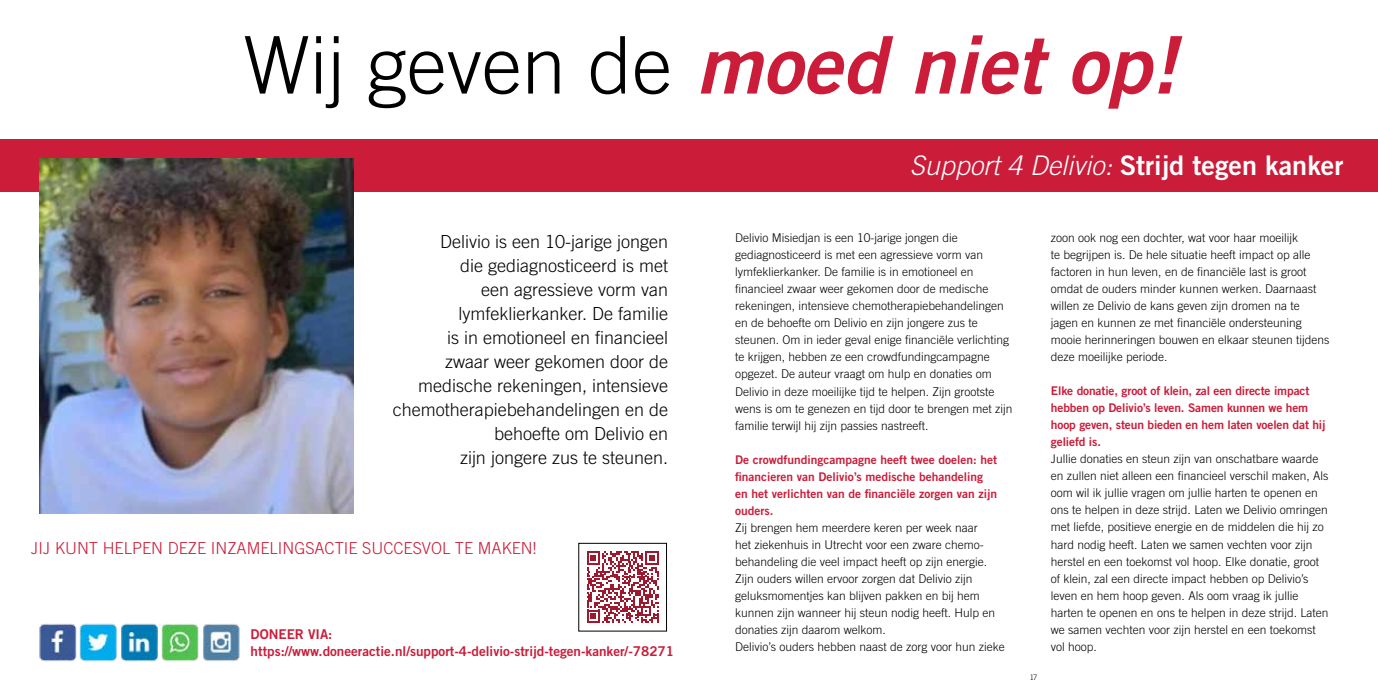
<style>
.page{position:relative;width:1378px;height:689px;background:#fff}
.page>*{position:absolute;margin:0;border:0;box-sizing:border-box;transform-origin:0 0}
.t1{font:79.5px "Trade Gothic LT Std Bd 2 Obl";color:#cb1c39}
.t2{font:27px "Trade Gothic LT Std Bd 2";color:#fff}
.t3{font:300 18px/24px "Trade Gothic LT Std";color:#000;text-align:right}
.t4{font:300 16.5px "Trade Gothic LT Std";color:#cb1c39}
.t5{font:13.5px/17px "Trade Gothic LT Std Bd 2";color:#cb1c39}
.t6{font:300 12px/17px "Trade Gothic LT Std";color:#000}
.t7{font:12px/17px "Trade Gothic LT Std Bd 2";color:#cb1c39}
.t8{font:300 7.5px "Trade Gothic LT Std";color:#000}
.s1{font-family:"Trade Gothic LT Std";font-weight:300;color:#000}
.s2{font-family:"Trade Gothic LT Std";font-weight:300;font-style:italic}
</style>
<div class="page">
<img style="left:39px;top:623px;width:201px;height:39px">
<svg style="left:587px;top:551px;width:72px;height:72px"></svg>
<div style="left:578px;top:543px;width:89px;height:88px;border:1px solid #000"></div>
<div style="left:0;top:139px;width:689px;height:52px;background:#cb1c39"></div>
<img style="left:39px;top:159px;width:314px;height:355px">
<div style="left:689px;top:139px;width:689px;height:52px;background:#cb1c39"></div>
<h1 class="t1" style="left:243px;top:16px;width:936px"><span class="s1">Wij geven de</span> moed niet op!</h1>
<p class="t3" style="left:393px;top:229px;width:277px">Delivio is een 10-jarige jongen<br>die gediagnosticeerd is met<br>een agressieve vorm van lymfeklierkanker. De familie<br>is in emotioneel en financieel<br>zwaar weer gekomen door de medische rekeningen, intensieve chemotherapiebehandelingen en de behoefte om Delivio en<br>zijn jongere zus te steunen.</p>
<h3 class="t4" style="left:31px;top:538px;width:507px">JIJ KUNT HELPEN DEZE INZAMELINGSACTIE SUCCESVOL TE MAKEN!</h3>
<p class="t5" style="left:250px;top:625px;width:425px">DONEER VIA: https://www.doneeractie.nl/support-4-delivio-strijd-tegen-kanker/-78271</p>
<h2 class="t2" style="left:909px;top:148px;width:435px"><span class="s2">Support 4 Delivio:</span> Strijd tegen kanker</h2>
<p class="t6" style="left:735px;top:229px;width:279px">Delivio Misiedjan is een 10-jarige jongen die gediagnosticeerd is met een agressieve vorm van lymfeklierkanker. De familie is in emotioneel en financieel zwaar weer gekomen door de medische rekeningen, intensieve chemotherapiebehandelingen en de behoefte om Delivio en zijn jongere zus te steunen. Om in ieder geval enige financiële verlichting te krijgen, hebben ze een crowdfundingcampagne opgezet. De auteur vraagt om hulp en donaties om Delivio in deze moeilijke tijd te helpen. Zijn grootste wens is om te genezen en tijd door te brengen met zijn familie terwijl hij zijn passies nastreeft.</p>
<p class="t7" style="left:735px;top:450px;width:264px">De crowdfundingcampagne heeft twee doelen: het financieren van Delivio’s medische behandeling en het verlichten van de financiële zorgen van zijn ouders.</p>
<p class="t6" style="left:735px;top:519px;width:271px">Zij brengen hem meerdere keren per week naar<br>het ziekenhuis in Utrecht voor een zware chemo&shy;behandeling die veel impact heeft op zijn energie.<br>Zijn ouders willen ervoor zorgen dat Delivio zijn geluksmomentjes kan blijven pakken en bij hem kunnen zijn wanneer hij steun nodig heeft. Hulp en donaties zijn daarom welkom.<br>Delivio’s ouders hebben naast de zorg voor hun zieke</p>
<p class="t8" style="left:1029px;top:672px;width:9px">17</p>
<p class="t6" style="left:1051px;top:229px;width:280px">zoon ook nog een dochter, wat voor haar moeilijk<br>te begrijpen is. De hele situatie heeft impact op alle factoren in hun leven, en de financiële last is groot omdat de ouders minder kunnen werken. Daarnaast willen ze Delivio de kans geven zijn dromen na te jagen en kunnen ze met financiële ondersteuning mooie herinneringen bouwen en elkaar steunen tijdens deze moeilijke periode.</p>
<p class="t7" style="left:1051px;top:382px;width:276px">Elke donatie, groot of klein, zal een directe impact hebben op Delivio’s leven. Samen kunnen we hem hoop geven, steun bieden en hem laten voelen dat hij geliefd is.</p>
<p class="t6" style="left:1051px;top:450px;width:279px">Jullie donaties en steun zijn van onschatbare waarde en zullen niet alleen een financieel verschil maken, Als oom wil ik jullie vragen om jullie harten te openen en ons te helpen in deze strijd. Laten we Delivio omringen met liefde, positieve energie en de middelen die hij zo hard nodig heeft. Laten we samen vechten voor zijn herstel en een toekomst vol hoop. Elke donatie, groot of klein, zal een directe impact hebben op Delivio’s leven en hem hoop geven. Als oom vraag ik jullie harten te openen en ons te helpen in deze strijd. Laten we samen vechten voor zijn herstel en een toekomst vol hoop.</p>
</div>
